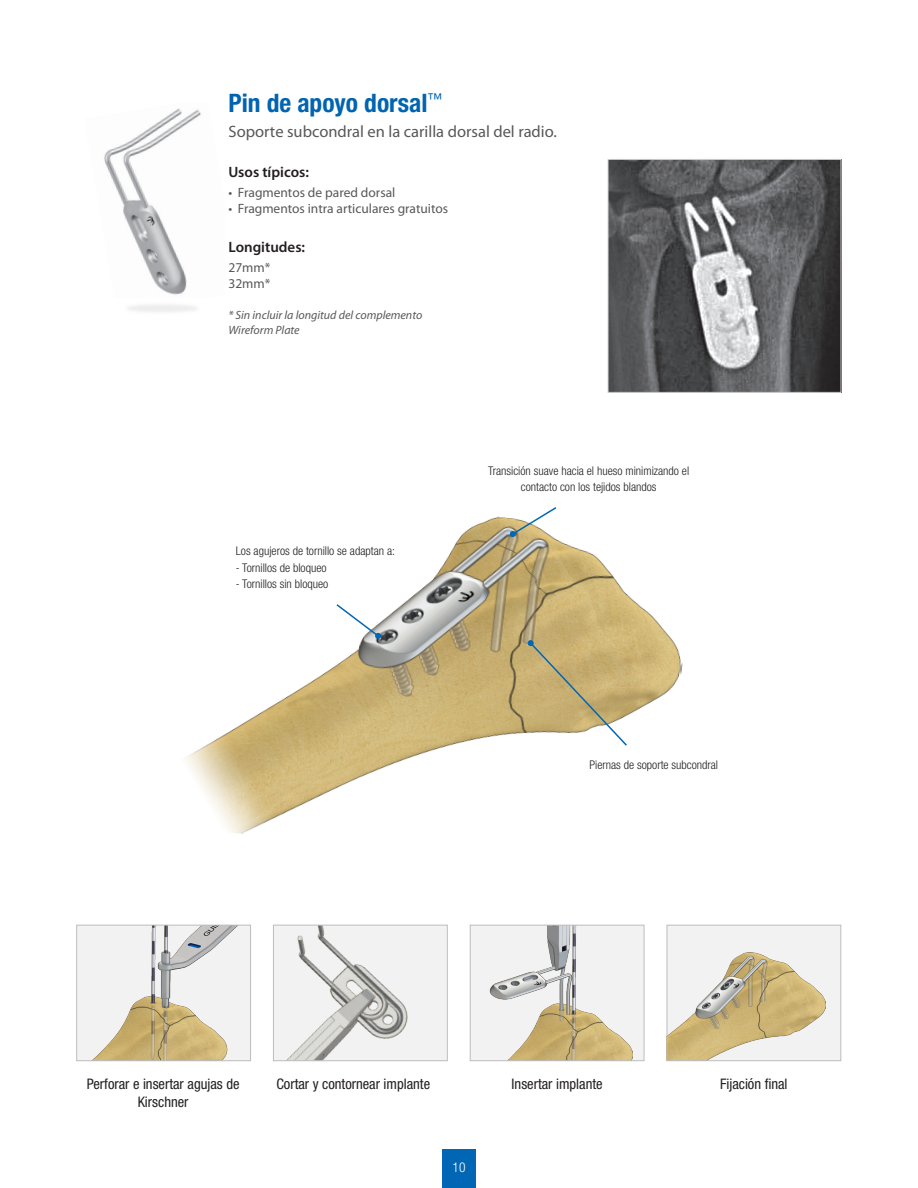
<style>
.page{position:relative;width:918px;height:1188px;background:#fff}
.page>*{position:absolute;margin:0;border:0;box-sizing:border-box;transform-origin:0 0}
.t1{font:700 condensed 25.5px "Helvetica Neue LT Std";color:#0164b0}
.t2{font:16.5px "Myriad Pro";color:#57585a}
.t3{font:600 15px "Myriad Pro";color:#231f20}
.t4{font:condensed 14.55px/17.4px "Helvetica Neue LT Std";color:#231f20;text-align:center}
.t5{font:13.5px/16.5px "Myriad Pro";color:#57585a}
.t6{font:300 condensed 13.5px "Helvetica Neue LT Std";color:#fff}
.t7{font:300 condensed 12px/16.5px "Helvetica Neue LT Std";color:#231f20;text-align:center}
.t8{font:italic 12px/15px "Myriad Pro";color:#57585a}
</style>
<div class="page">
<div style="left:442px;top:1150px;width:34px;height:38px;background:#0166b3"></div>
<img style="left:78px;top:927px;width:171px;height:132px">
<div style="left:76px;top:925px;width:175px;height:136px;border:1px solid #bcbdc0"></div>
<img style="left:275px;top:927px;width:171px;height:132px">
<div style="left:273px;top:925px;width:175px;height:136px;border:1px solid #bcbdc0"></div>
<div style="left:667px;top:925px;width:174px;height:136px;background:#f2f2f3"></div>
<img style="left:669px;top:952px;width:156px;height:107px">
<div style="left:667px;top:925px;width:174px;height:136px;border:1px solid #bcbdc0"></div>
<div style="left:470px;top:925px;width:174px;height:136px;background:#f2f2f3"></div>
<img style="left:489px;top:927px;width:143px;height:132px">
<div style="left:470px;top:925px;width:174px;height:136px;border:1px solid #bcbdc0"></div>
<img style="left:610px;top:161px;width:229px;height:230px">
<div style="left:608px;top:159px;width:233px;height:234px;border:1px solid #d1d2d4"></div>
<img style="left:104px;top:108px;width:97px;height:181px">
<img style="left:128px;top:289px;width:68px;height:23px">
<img style="left:186px;top:516px;width:497px;height:318px">
<svg style="left:510px;top:507px;width:48px;height:30px"></svg>
<svg style="left:335px;top:603px;width:46px;height:36px"></svg>
<svg style="left:528px;top:640px;width:101px;height:107px"></svg>
<h1 class="t1" style="left:228px;top:87px;width:215px">Pin de apoyo dorsal<sup>™</sup></h1>
<h2 class="t2" style="left:228px;top:121px;width:330px">Soporte subcondral en la carilla dorsal del radio.</h2>
<p class="t3" style="left:228px;top:162px;width:82px">Usos típicos:</p>
<p class="t5" style="left:228px;top:184px;width:168px">• Fragmentos de pared dorsal</p>
<p class="t5" style="left:228px;top:200px;width:221px">• Fragmentos intra articulares gratuitos</p>
<p class="t3" style="left:228px;top:237px;width:78px">Longitudes:</p>
<p class="t5" style="left:228px;top:259px;width:43px">27mm*<br>32mm*</p>
<p class="t8" style="left:228px;top:308px;width:195px">* Sin incluir la longitud del complemento<br>Wireform Plate</p>
<p class="t7" style="left:236px;top:543px;width:161px">Los agujeros de tornillo se adaptan a:</p>
<p class="t7" style="left:236px;top:559px;width:92px">- Tornillos de bloqueo</p>
<p class="t7" style="left:236px;top:576px;width:94px">- Tornillos sin bloqueo</p>
<p class="t7" style="left:488px;top:462px;width:202px">Transición suave hacia el hueso minimizando el contacto con los tejidos blandos</p>
<p class="t7" style="left:589px;top:756px;width:130px">Piernas de soporte subcondral</p>
<p class="t4" style="left:87px;top:1075px;width:154px">Perforar e insertar agujas de<br>Kirschner</p>
<p class="t4" style="left:276px;top:1075px;width:155px">Cortar y contornear implante</p>
<p class="t4" style="left:512px;top:1075px;width:93px">Insertar implante</p>
<p class="t4" style="left:720px;top:1075px;width:69px">Fijación final</p>
<p class="t6" style="left:453px;top:1160px;width:14px">10</p>
</div>
